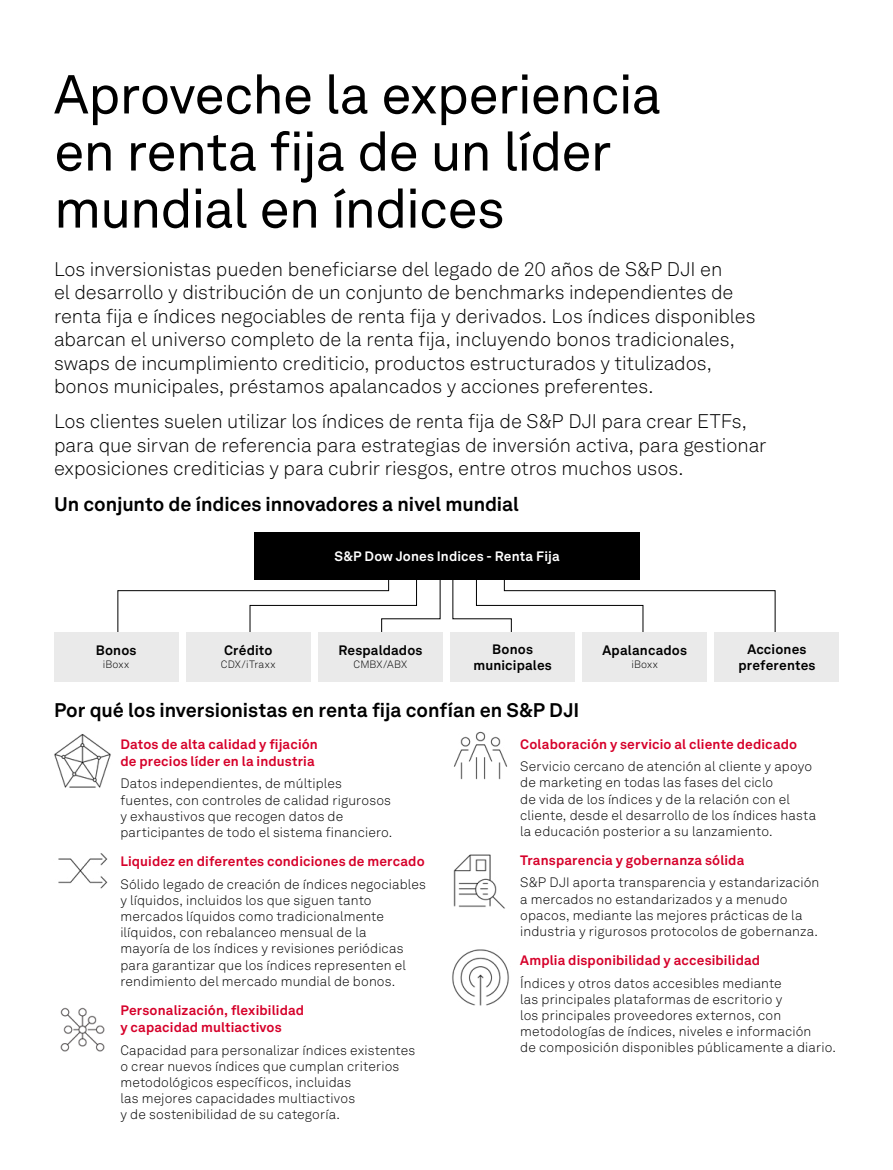
<style>
.page{position:relative;width:893px;height:1170px;background:#fff}
.page>*{position:absolute;margin:0;border:0;box-sizing:border-box;transform-origin:0 0}
.t1{font:54px/57px "Akkurat LL";letter-spacing:-.025em;color:#000}
.t2{font:300 19.5px/23.4px "Akkurat LL";letter-spacing:-.005em;color:#000}
.t3{font:700 19.5px "Akkurat LL";letter-spacing:-.005em;color:#000}
.t4{font:300 13.5px/16.2px "Akkurat LL";letter-spacing:.01em;color:#000}
.t5{font:700 13.5px/17.2px "Akkurat LL";letter-spacing:.01em;color:#d6002a}
.t6{font:700 13.5px/16.2px "Akkurat LL";letter-spacing:.01em;color:#000;text-align:center}
.t7{font:700 13.5px "Akkurat LL";letter-spacing:.01em;color:#fff}
.t8{font:300 10.5px "Akkurat LL";letter-spacing:.015em;color:#000}
</style>
<div class="page">
<svg style="left:452px;top:579px;width:324px;height:55px"></svg>
<svg style="left:117px;top:572px;width:324px;height:62px"></svg>
<div style="left:54px;top:632px;width:124px;height:49px;background:#eaeaea"></div>
<div style="left:186px;top:632px;width:124px;height:49px;background:#eaeaea"></div>
<div style="left:318px;top:632px;width:124px;height:49px;background:#eaeaea"></div>
<div style="left:450px;top:632px;width:125px;height:49px;background:#eaeaea"></div>
<div style="left:255px;top:532px;width:385px;height:47px;background:#000"></div>
<div style="left:583px;top:632px;width:124px;height:49px;background:#eaeaea"></div>
<div style="left:715px;top:632px;width:124px;height:49px;background:#eaeaea"></div>
<img style="left:453px;top:731px;width:55px;height:49px">
<img style="left:58px;top:853px;width:50px;height:36px">
<img style="left:60px;top:1007px;width:45px;height:45px">
<img style="left:452px;top:949px;width:57px;height:57px">
<img style="left:453px;top:854px;width:52px;height:55px">
<img style="left:54px;top:734px;width:57px;height:54px">
<h1 class="t1" style="left:54px;top:63px;width:609px">Aproveche la experiencia en renta fija de un líder mundial en índices</h1>
<p class="t2" style="left:54px;top:257px;width:703px">Los inversionistas pueden beneficiarse del legado de 20 años de S&amp;P DJI en<br>el desarrollo y distribución de un conjunto de benchmarks independientes de renta fija e índices negociables de renta fija y derivados. Los índices disponibles abarcan el universo completo de la renta fija, incluyendo bonos tradicionales, swaps de incumplimiento crediticio, productos estructurados y titulizados, bonos municipales, préstamos apalancados y acciones preferentes.</p>
<p class="t2" style="left:54px;top:409px;width:714px">Los clientes suelen utilizar los índices de renta fija de S&amp;P DJI para crear ETFs, para que sirvan de referencia para estrategias de inversión activa, para gestionar exposiciones crediticias y para cubrir riesgos, entre otros muchos usos.</p>
<h2 class="t3" style="left:54px;top:488px;width:466px">Un conjunto de índices innovadores a nivel mundial</h2>
<p class="t7" style="left:335px;top:545px;width:227px">S&amp;P Dow Jones Indices - Renta Fija</p>
<p class="t6" style="left:96px;top:641px;width:42px">Bonos</p>
<p class="t8" style="left:103px;top:657px;width:28px">iBoxx</p>
<p class="t6" style="left:224px;top:641px;width:50px">Crédito</p>
<p class="t8" style="left:221px;top:657px;width:56px">CDX/iTraxx</p>
<p class="t6" style="left:338px;top:641px;width:86px">Respaldados</p>
<p class="t8" style="left:353px;top:657px;width:55px">CMBX/ABX</p>
<p class="t6" style="left:473px;top:640px;width:80px">Bonos municipales</p>
<p class="t6" style="left:602px;top:641px;width:86px">Apalancados</p>
<p class="t8" style="left:631px;top:657px;width:28px">iBoxx</p>
<h2 class="t3" style="left:54px;top:695px;width:527px">Por qué los inversionistas en renta fija confían en S&amp;P DJI</h2>
<p class="t6" style="left:738px;top:640px;width:78px">Acciones preferentes</p>
<p class="t5" style="left:120px;top:734px;width:199px">Datos de alta calidad y fijación de precios líder en la industria</p>
<p class="t4" style="left:120px;top:775px;width:273px">Datos independientes, de múltiples fuentes, con controles de calidad rigurosos y exhaustivos que recogen datos de participantes de todo el sistema financiero.</p>
<p class="t5" style="left:120px;top:852px;width:306px">Liquidez en diferentes condiciones de mercado</p>
<p class="t4" style="left:120px;top:875px;width:307px">Sólido legado de creación de índices negociables y líquidos, incluidos los que siguen tanto mercados líquidos como tradicionalmente ilíquidos, con rebalanceo mensual de la<br>mayoría de los índices y revisiones periódicas para garantizar que los índices representen el rendimiento del mercado mundial de bonos.</p>
<p class="t5" style="left:120px;top:1000px;width:185px">Personalización, flexibilidad y capacidad multiactivos</p>
<p class="t4" style="left:120px;top:1041px;width:296px">Capacidad para personalizar índices existentes o crear nuevos índices que cumplan criterios metodológicos específicos, incluidas<br>las mejores capacidades multiactivos<br>y de sostenibilidad de su categoría.</p>
<p class="t5" style="left:520px;top:734px;width:278px">Colaboración y servicio al cliente dedicado</p>
<p class="t4" style="left:520px;top:758px;width:297px">Servicio cercano de atención al cliente y apoyo de marketing en todas las fases del ciclo<br>de vida de los índices y de la relación con el cliente, desde el desarrollo de los índices hasta la educación posterior a su lanzamiento.</p>
<p class="t5" style="left:520px;top:851px;width:226px">Transparencia y gobernanza sólida</p>
<p class="t4" style="left:520px;top:874px;width:301px">S&amp;P DJI aporta transparencia y estandarización a mercados no estandarizados y a menudo opacos, mediante las mejores prácticas de la industria y rigurosos protocolos de gobernanza.</p>
<p class="t5" style="left:520px;top:951px;width:241px">Amplia disponibilidad y accesibilidad</p>
<p class="t4" style="left:520px;top:974px;width:317px">Índices y otros datos accesibles mediante<br>las principales plataformas de escritorio y<br>los principales proveedores externos, con metodologías de índices, niveles e información<br>de composición disponibles públicamente a diario.</p>
</div>
